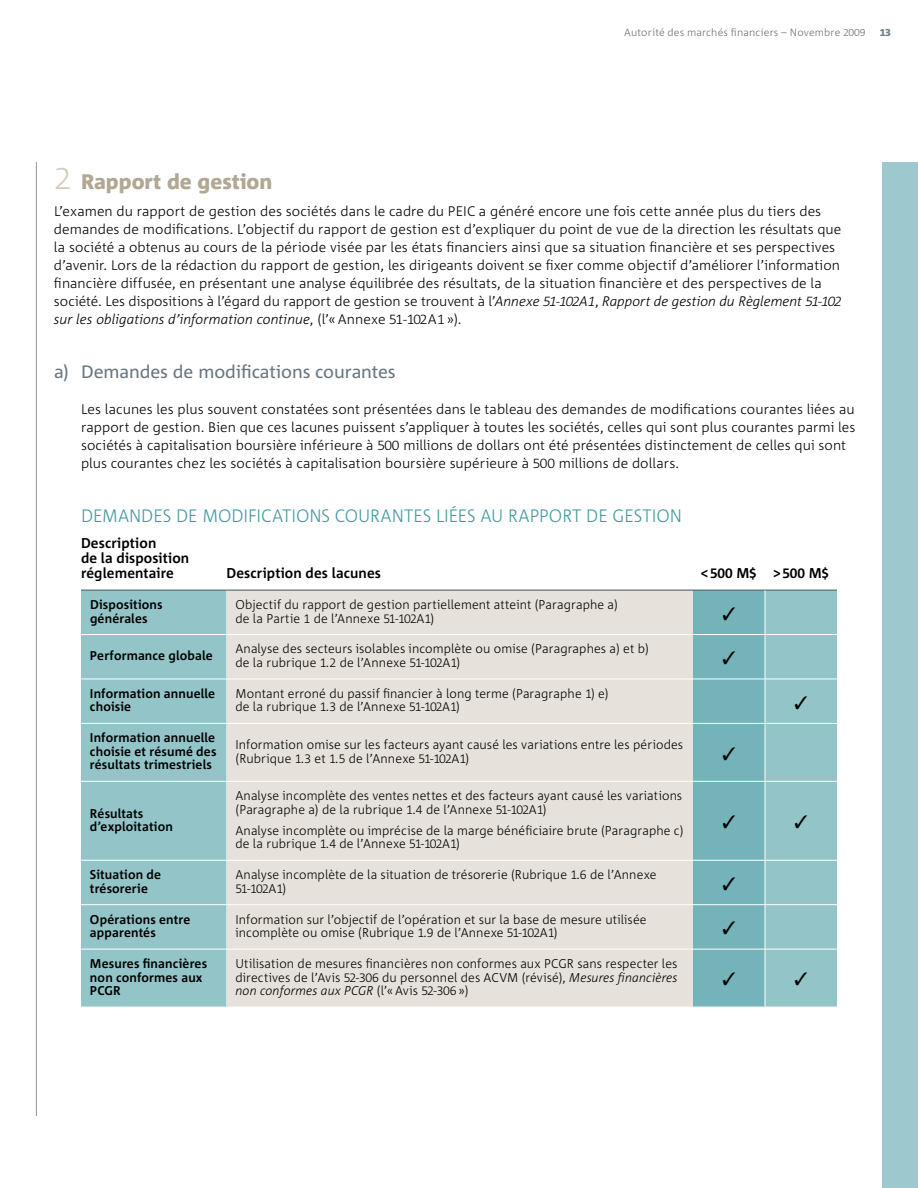
<style>
.page{position:relative;width:918px;height:1188px;background:#fff}
.page>*{position:absolute;margin:0;border:0;box-sizing:border-box;transform-origin:0 0}
.t1{font:800 21px "Corpid";letter-spacing:-.005em;color:#b1a792}
.t2{font:300 18px "Corpid";letter-spacing:-.005em;color:#4499a1}
.t3{font:18px "Corpid";letter-spacing:-.005em;color:#6a7780}
.t4{font:700 14.25px/15px "Corpid";letter-spacing:.01em;color:#000}
.t5{font:700 14.25px "Corpid Caps";letter-spacing:-.01em;color:#000}
.t6{font:300 13.8px/18px "Corpid";letter-spacing:.005em;color:#000}
.t7{font:300 12.75px/13.5px "Corpid";letter-spacing:.01em;color:#000}
.t8{font:700 12.75px/13.5px "Corpid";letter-spacing:.01em;color:#000}
.t9{font:300 12.75px "Corpid Caps";color:#000}
.t10{font:300 10.5px "Corpid";letter-spacing:.015em;color:#6d6f71}
.t11{font:800 10.5px "Corpid Caps";color:#737f88}
.s1{font-family:"Corpid Caps"}
.s2{font-family:"Corpid Caps";font-weight:300;font-size:31.5px;color:#d3ccc0}
.s3{font-style:italic}
.s4{font-family:"Corpid Caps";font-style:italic}
.s5{font-family:"Corpid"}
</style>
<div class="page">
<hr style="left:36px;top:162px;width:1px;height:954px;background:#939598">
<div style="left:882px;top:162px;width:36px;height:1026px;background:#9bc9cd"></div>
<svg style="left:81px;top:589px;width:756px;height:1px"></svg>
<div style="left:81px;top:591px;width:756px;height:416px;background:#92c4c8"></div>
<div style="left:226px;top:591px;width:467px;height:416px;background:#e6e2db"></div>
<hr style="left:81px;top:679px;width:145px;height:1px;background:#fff">
<hr style="left:226px;top:679px;width:467px;height:1px;background:#fff">
<hr style="left:765px;top:679px;width:72px;height:1px;background:#fff">
<hr style="left:81px;top:723px;width:145px;height:1px;background:#fff">
<hr style="left:226px;top:723px;width:467px;height:1px;background:#fff">
<hr style="left:765px;top:723px;width:72px;height:1px;background:#fff">
<hr style="left:81px;top:781px;width:145px;height:1px;background:#fff">
<hr style="left:226px;top:781px;width:467px;height:1px;background:#fff">
<hr style="left:765px;top:781px;width:72px;height:1px;background:#fff">
<hr style="left:81px;top:860px;width:145px;height:1px;background:#fff">
<hr style="left:226px;top:860px;width:467px;height:1px;background:#fff">
<hr style="left:765px;top:860px;width:72px;height:1px;background:#fff">
<hr style="left:81px;top:904px;width:145px;height:1px;background:#fff">
<hr style="left:226px;top:904px;width:467px;height:1px;background:#fff">
<hr style="left:765px;top:904px;width:72px;height:1px;background:#fff">
<hr style="left:81px;top:949px;width:145px;height:1px;background:#fff">
<hr style="left:226px;top:949px;width:467px;height:1px;background:#fff">
<hr style="left:765px;top:949px;width:72px;height:1px;background:#fff">
<hr style="left:765px;top:528px;width:1px;height:62px;background:#fff">
<hr style="left:765px;top:635px;width:1px;height:44px;background:#fff">
<hr style="left:765px;top:679px;width:1px;height:44px;background:#fff">
<hr style="left:765px;top:724px;width:1px;height:57px;background:#fff">
<hr style="left:765px;top:782px;width:1px;height:78px;background:#fff">
<hr style="left:765px;top:861px;width:1px;height:43px;background:#fff">
<hr style="left:765px;top:905px;width:1px;height:44px;background:#fff">
<hr style="left:765px;top:950px;width:1px;height:57px;background:#fff">
<hr style="left:81px;top:590px;width:145px;height:1px;background:#455560">
<hr style="left:226px;top:590px;width:467px;height:1px;background:#455560">
<hr style="left:765px;top:590px;width:72px;height:1px;background:#455560">
<hr style="left:765px;top:591px;width:1px;height:43px;background:#fff">
<hr style="left:81px;top:634px;width:145px;height:1px;background:#fff">
<hr style="left:226px;top:634px;width:467px;height:1px;background:#fff">
<hr style="left:765px;top:634px;width:72px;height:1px;background:#fff">
<svg style="left:795px;top:696px;width:12px;height:13px"></svg>
<svg style="left:795px;top:815px;width:12px;height:13px"></svg>
<div style="left:693px;top:590px;width:72px;height:417px;background:#74b3b9"></div>
<svg style="left:795px;top:973px;width:12px;height:13px"></svg>
<p class="t10" style="left:624px;top:27px;width:243px">Autorité des marchés financiers – Novembre <span class="s1">2009</span></p>
<p class="t11" style="left:880px;top:27px;width:13px">13</p>
<h1 class="t1" style="left:54px;top:170px;width:220px"><span class="s2">2</span> Rapport de gestion</h1>
<p class="t6" style="left:54px;top:202px;width:789px">L’examen du rapport de gestion des sociétés dans le cadre du PEIC a généré encore une fois cette année plus du tiers des demandes de modifications. L’objectif du rapport de gestion est d’expliquer du point de vue de la direction les résultats que la société a obtenus au cours de la période visée par les états financiers ainsi que sa situation financière et ses perspectives d’avenir. Lors de la rédaction du rapport de gestion, les dirigeants doivent se fixer comme objectif d’améliorer l’information financière diffusée, en présentant une analyse équilibrée des résultats, de la situation financière et des perspectives de la société. Les dispositions à l’égard du rapport de gestion se trouvent à l’<span class="s3">Annexe</span> <span class="s4">51</span><span class="s3">‑</span><span class="s4">102</span><span class="s3">A</span><span class="s4">1</span>, <span class="s3">Rapport de gestion du Règlement</span> <span class="s4">51</span><span class="s3">‑</span><span class="s4">102 </span><span class="s3">sur les obligations d’information continue</span>, (l’«Annexe <span class="s1">51</span>‑<span class="s1">102</span>A<span class="s1">1</span>»).</p>
<h2 class="t3" style="left:54px;top:362px;width:343px">a) Demandes de modifications courantes</h2>
<p class="t6" style="left:81px;top:400px;width:776px">Les lacunes les plus souvent constatées sont présentées dans le tableau des demandes de modifications courantes liées au rapport de gestion. Bien que ces lacunes puissent s’appliquer à toutes les sociétés, celles qui sont plus courantes parmi les sociétés à capitalisation boursière inférieure à <span class="s1">500</span> millions de dollars ont été présentées distinctement de celles qui sont plus courantes chez les sociétés à capitalisation boursière supérieure à <span class="s1">500</span> millions de dollars.</p>
<h2 class="t2" style="left:81px;top:506px;width:35px">Demand</h2>
<h2 class="t2" style="left:153px;top:506px;width:112px">es de modi ficati</h2>
<h2 class="t2" style="left:296px;top:506px;width:86px">ons courant</h2>
<h2 class="t2" style="left:413px;top:506px;width:106px">es liées au rapp</h2>
<h2 class="t2" style="left:549px;top:506px;width:131px">ort de gestion</h2>
<p class="t4" style="left:81px;top:536px;width:110px">Description<br>de la disposition réglementaire</p>
<p class="t4" style="left:226px;top:566px;width:156px">Description des lacunes</p>
<p class="t5" style="left:701px;top:565px;width:130px">&lt;500 M$ &gt;500 M$</p>
<p class="t8" style="left:90px;top:598px;width:74px">Dispositions générales</p>
<p class="t7" style="left:235px;top:598px;width:384px">Objectif du rapport de gestion partiellement atteint (Paragraphe a) de la Partie <span class="s1">1</span> de l’Annexe <span class="s1">51</span>‑<span class="s1">102</span>A<span class="s1">1</span>)</p>
<p class="t8" style="left:90px;top:649px;width:124px">Performance globale</p>
<p class="t7" style="left:235px;top:642px;width:415px">Analyse des secteurs isolables incomplète ou omise (Paragraphes a) et b) de la rubrique <span class="s1">1</span>.<span class="s1">2</span> de l’Annexe <span class="s1">51</span>‑<span class="s1">102</span>A<span class="s1">1</span>)</p>
<p class="t8" style="left:90px;top:687px;width:127px">Information annuelle choisie</p>
<p class="t7" style="left:235px;top:687px;width:375px">Montant erroné du passif financier à long terme (Paragraphe <span class="s1">1</span>) e) de la rubrique <span class="s1">1</span>.<span class="s1">3</span> de l’Annexe <span class="s1">51</span>‑<span class="s1">102</span>A<span class="s1">1</span>)</p>
<p class="t8" style="left:90px;top:731px;width:128px;text-align:justify">Information annuelle choisie et résumé des résultats trimestriels</p>
<p class="t7" style="left:235px;top:738px;width:449px">Information omise sur les facteurs ayant causé les variations entre les périodes (Rubrique <span class="s1">1</span>.<span class="s1">3</span> et <span class="s1">1</span>.<span class="s1">5</span> de l’Annexe <span class="s1">51</span>‑<span class="s1">102</span>A<span class="s1">1</span>)</p>
<p class="t8" style="left:90px;top:806px;width:84px">Résultats d’exploitation</p>
<p class="t7" style="left:235px;top:789px;width:448px">Analyse incomplète des ventes nettes et des facteurs ayant causé les variations (Paragraphe a) de la rubrique <span class="s1">1</span>.<span class="s1">4</span> de l’Annexe <span class="s1">51</span>‑<span class="s1">102</span>A<span class="s1">1</span>)</p>
<p class="t7" style="left:235px;top:824px;width:450px">Analyse incomplète ou imprécise de la marge bénéficiaire brute (Paragraphe c) de la rubrique <span class="s1">1</span>.<span class="s1">4</span> de l’Annexe <span class="s1">51</span>‑<span class="s1">102</span>A<span class="s1">1</span>)</p>
<p class="t8" style="left:90px;top:868px;width:73px">Situation de trésorerie</p>
<p class="t7" style="left:235px;top:868px;width:423px">Analyse incomplète de la situation de trésorerie (Rubrique <span class="s1">1</span>.<span class="s1">6</span> de l’Annexe</p>
<p class="t9" style="left:235px;top:881px;width:52px">51<span class="s5">‑</span>102<span class="s5">A</span>1<span class="s5">)</span></p>
<p class="t8" style="left:90px;top:913px;width:102px">Opérations entre apparentés</p>
<p class="t7" style="left:235px;top:913px;width:413px">Information sur l’objectif de l’opération et sur la base de mesure utilisée incomplète ou omise (Rubrique <span class="s1">1</span>.<span class="s1">9</span> de l’Annexe <span class="s1">51</span>‑<span class="s1">102</span>A<span class="s1">1</span>)</p>
<p class="t8" style="left:90px;top:957px;width:119px">Mesures financières non conformes aux<br>PCGR</p>
<p class="t7" style="left:235px;top:957px;width:444px;text-align:justify">Utilisation de mesures financières non conformes aux PCGR sans respecter les directives de l’Avis <span class="s1">52</span>‑<span class="s1">306</span> du personnel des ACVM (révisé), <span class="s3">Mesures financières non conformes aux PCGR</span> (l’«Avis <span class="s1">52</span>‑<span class="s1">306</span>»)</p>
</div>
